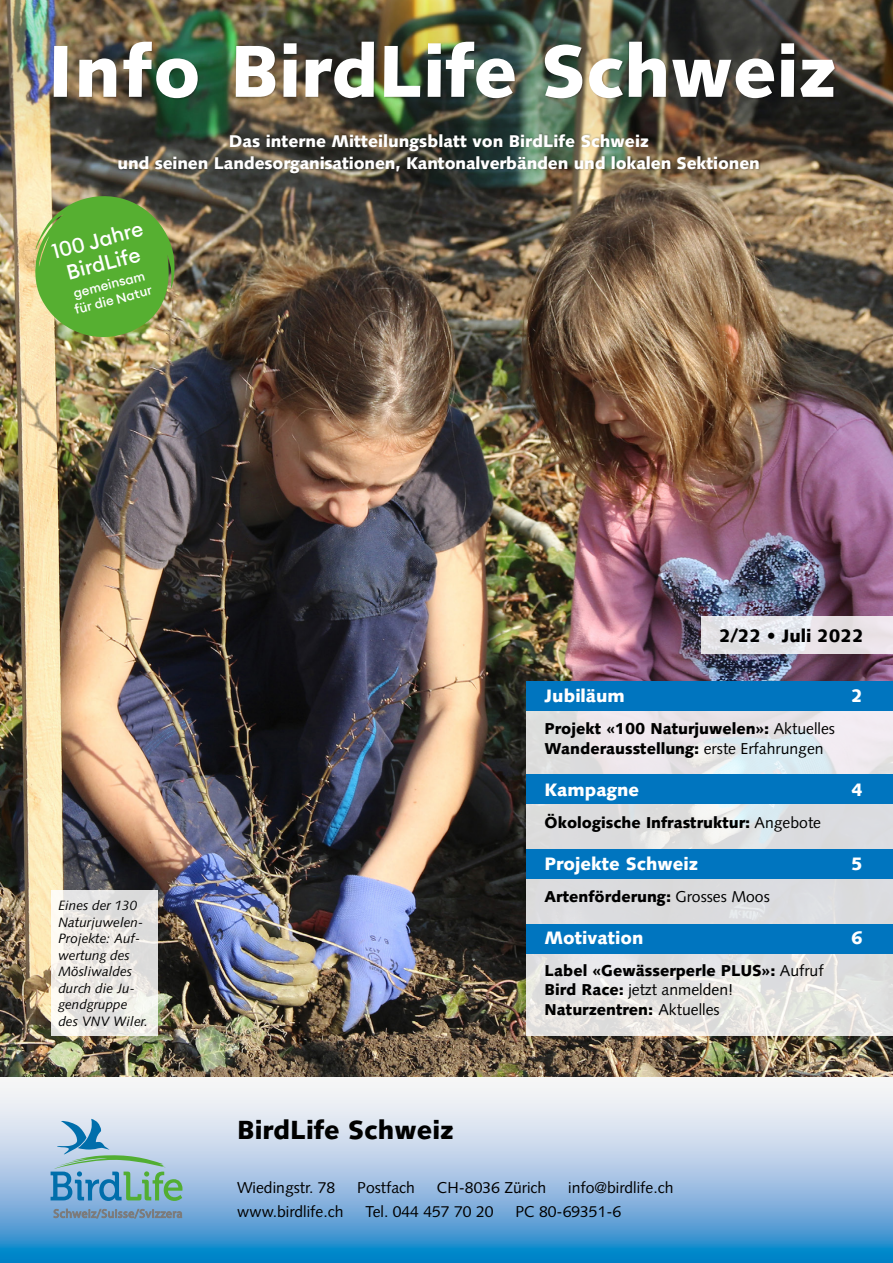
<style>
.page{position:relative;width:893px;height:1263px;background:#fff}
.page>*{position:absolute;margin:0;border:0;box-sizing:border-box;transform-origin:0 0}
.t1{font:900 73.5px "Syntax LT";color:#fff}
.t2{font:900 26.25px "Syntax LT";color:#000}
.t3{font:500 20.7px/23.5px "Euclid Circular A";color:#fff;text-align:center}
.t4{font:900 18px "Syntax LT";color:#fff}
.t5{font:900 18px "Syntax LT";color:#000}
.t6{font:900 16.95px "Syntax LT";letter-spacing:-.01em;color:#fff}
.Grundtext{font:900 15.75px "Syntax LT";color:#000}
.Grundtext-2{font:15.75px "Syntax LT";color:#000}
.Legende{font:italic 13.5px/16.5px "Syntax LT";color:#000}
.t7{font:500 13.2px/15.9px "Euclid Circular A";color:#fff}
.s1{font-weight:400}
.s2{font-weight:900}
</style>
<div class="page">
<img style="left:0;top:0;width:893px;height:1077px">
<svg style="left:0;top:1085px;width:893px;height:178px;background:#99c2e2"></svg>
<svg style="left:51px;top:1119px;width:132px;height:108px;background:#90b8cd"></svg>
<div style="left:54px;top:41px;width:783px;height:59px;background:#000;opacity:.2"></div>
<svg style="left:51px;top:890px;width:106px;height:145px"></svg>
<svg style="left:526px;top:711px;width:367px;height:324px;background:#e1e1e3"></svg>
<div style="left:526px;top:924px;width:367px;height:29px;background:#0075bf"></div>
<div style="left:526px;top:849px;width:367px;height:30px;background:#0075bf"></div>
<div style="left:526px;top:774px;width:367px;height:30px;background:#0075bf"></div>
<div style="left:526px;top:681px;width:367px;height:30px;background:#0075bf"></div>
<svg style="left:702px;top:617px;width:191px;height:37px;background:#e5e3e7"></svg>
<div style="left:117px;top:132px;width:644px;height:44px;background:#000;opacity:.3"></div>
<svg style="left:35px;top:194px;width:140px;height:144px;background:#6cac43"></svg>
<p class="t1" style="left:48px;top:28px;width:790px">Info BirdLife Schweiz</p>
<p class="t6" style="left:229px;top:131px;width:422px">Das interne Mitteilungsblatt von BirdLife Schweiz</p>
<p class="t6" style="left:118px;top:153px;width:644px">und seinen Landesorganisationen, Kantonalverbänden und lokalen Sektionen</p>
<p class="t3" style="left:49px;top:241px;width:95px;rotate:-15deg">100 Jahre<br>BirdLife</p>
<p class="t7" style="left:68px;top:287px;width:81px;rotate:-15deg">gemeinsam für die Natur</p>
<p class="Legende" style="left:58px;top:897px;width:91px">Eines der 130<br>Naturjuwelen-<br>Projekte: Auf&shy;wertung des<br>Mösliwaldes durch die Ju&shy;gendgruppe des VNV Wiler.</p>
<p class="t5" style="left:719px;top:625px;width:146px">2/22 • Juli 2022</p>
<p class="t2" style="left:237px;top:1114px;width:218px">BirdLife Schweiz</p>
<p class="t4" style="left:545px;top:685px;width:82px">Jubiläum</p>
<p class="t4" style="left:851px;top:685px;width:13px">2</p>
<p class="Grundtext" style="left:545px;top:719px;width:292px">Projekt «100 Naturjuwelen»: <span class="s1">Aktuelles</span></p>
<p class="Grundtext" style="left:545px;top:739px;width:280px">Wanderausstellung: <span class="s1">erste Erfahrungen</span></p>
<p class="t4" style="left:545px;top:779px;width:96px">Kampagne</p>
<p class="t4" style="left:851px;top:779px;width:13px">4</p>
<p class="Grundtext" style="left:545px;top:813px;width:278px">Ökologische Infrastruktur: <span class="s1">Angebote</span></p>
<p class="t4" style="left:545px;top:853px;width:155px">Projekte Schweiz</p>
<p class="t4" style="left:851px;top:853px;width:13px">5</p>
<p class="Grundtext" style="left:545px;top:887px;width:227px">Artenförderung: <span class="s1">Grosses Moos</span></p>
<p class="t4" style="left:545px;top:927px;width:100px">Motivation</p>
<p class="t4" style="left:851px;top:927px;width:13px">6</p>
<p class="Grundtext" style="left:545px;top:961px;width:280px">Label «Gewässerperle PLUS»: <span class="s1">Aufruf</span></p>
<p class="Grundtext-2" style="left:545px;top:980px;width:190px"><span class="s2">Bird Race:</span> jetzt anmelden!</p>
<p class="Grundtext" style="left:545px;top:1000px;width:177px">Naturzentren: <span class="s1">Aktuelles</span></p>
<p class="Grundtext-2" style="left:237px;top:1178px;width:100px">Wiedingstr. 78</p>
<p class="Grundtext-2" style="left:357px;top:1178px;width:59px">Postfach</p>
<p class="Grundtext-2" style="left:437px;top:1178px;width:111px">CH-8036 Zürich</p>
<p class="Grundtext-2" style="left:568px;top:1178px;width:107px">info@birdlife.ch</p>
<p class="Grundtext-2" style="left:237px;top:1202px;width:108px">www.birdlife.ch</p>
<p class="Grundtext-2" style="left:365px;top:1202px;width:130px">Tel. 044 457 70 20</p>
<p class="Grundtext-2" style="left:515px;top:1202px;width:107px">PC 80-69351-6</p>
</div>
